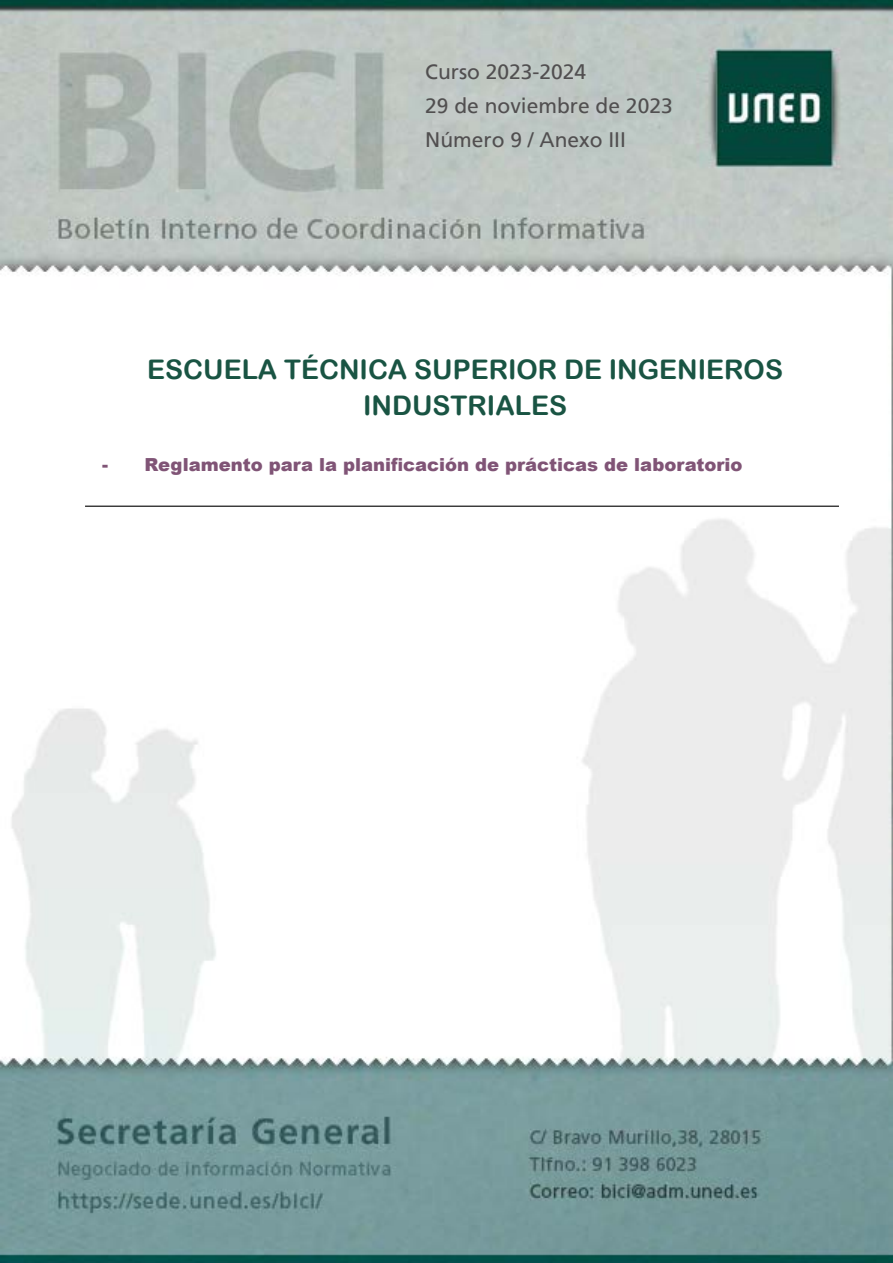
<style>
.page{position:relative;width:893px;height:1263px;background:#fff}
.page>*{position:absolute;margin:0;border:0;box-sizing:border-box;transform-origin:0 0}
.t1{font:27px/36px "Arial Rounded MT Bold";color:#195443;text-align:center}
.t2{font:21px/33.8px "Frutiger";color:#514f50}
.t3{font:900 18px "Arial";color:#805476}
</style>
<div class="page">
<img style="left:0;top:0;width:892px;height:1263px">
<hr style="left:85px;top:506px;width:754px;height:1px;background:#000">
<p class="t2" style="left:425px;top:55px;width:249px">Curso 2023-2024<br>29 de noviembre de 2023<br>Número 9 / Anexo III</p>
<h1 class="t1" style="left:147px;top:352px;width:637px">ESCUELA TÉCNICA SUPERIOR DE INGENIEROS<br>INDUSTRIALES</h1>
<p class="t3" style="left:102px;top:451px;width:642px">- Reglamento para la planificación de prácticas de laboratorio</p>
</div>
